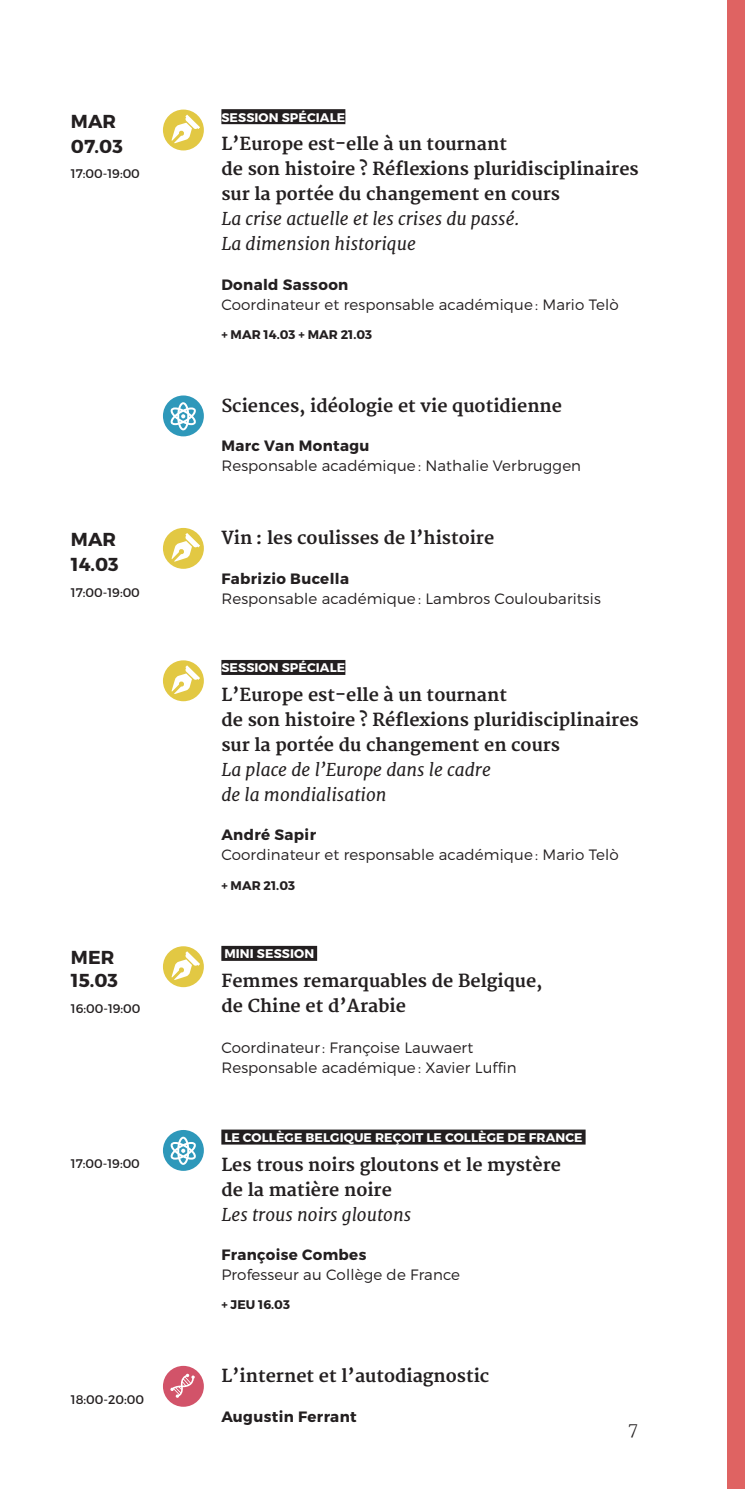
<style>
.page{position:relative;width:745px;height:1489px;background:#fff}
.page>*{position:absolute;margin:0;border:0;box-sizing:border-box;transform-origin:0 0}
.t1{font:700 18.75px/25px "Montserrat";color:#231f20}
.t2{font:700 17.5px/25px "Merriweather";color:#231f20}
.t3{font:italic 17.5px/25px "Merriweather";color:#231f20}
.t4{font:300 17.5px "Merriweather";color:#231f20}
.t5{font:300 15px/20px "Montserrat";letter-spacing:.01em;color:#231f20}
.t6{font:700 15px "Montserrat";letter-spacing:.025em;color:#231f20}
.t7{font:700 12.5px "Montserrat";letter-spacing:.01em;color:#fff}
.t8{font:12.5px "Montserrat";color:#231f20}
.t9{font:700 12.5px "Montserrat";color:#231f20}
</style>
<div class="page">
<div style="left:726px;top:0;width:18px;height:1488px;background:#df6362"></div>
<div style="left:163px;top:110px;width:41px;height:40px;background:#e2c843;border-radius:50%"></div>
<svg style="left:168px;top:114px;width:32px;height:30px"></svg>
<div style="left:221px;top:109px;width:124px;height:15px;background:#231f20"></div>
<div style="left:163px;top:395px;width:41px;height:41px;background:#2e98ba;border-radius:50%"></div>
<svg style="left:170px;top:402px;width:26px;height:28px"></svg>
<div style="left:163px;top:528px;width:41px;height:41px;background:#e2c843;border-radius:50%"></div>
<svg style="left:168px;top:533px;width:32px;height:29px"></svg>
<div style="left:163px;top:660px;width:41px;height:41px;background:#e2c843;border-radius:50%"></div>
<svg style="left:168px;top:665px;width:32px;height:30px"></svg>
<div style="left:221px;top:660px;width:124px;height:15px;background:#231f20"></div>
<div style="left:163px;top:946px;width:41px;height:41px;background:#e2c843;border-radius:50%"></div>
<svg style="left:168px;top:951px;width:32px;height:29px"></svg>
<div style="left:221px;top:945px;width:96px;height:15px;background:#231f20"></div>
<div style="left:163px;top:1129px;width:41px;height:41px;background:#2e98ba;border-radius:50%"></div>
<svg style="left:170px;top:1136px;width:26px;height:28px"></svg>
<div style="left:221px;top:1129px;width:364px;height:15px;background:#231f20"></div>
<div style="left:163px;top:1365px;width:41px;height:41px;background:#d25369;border-radius:50%"></div>
<svg style="left:170px;top:1373px;width:25px;height:24px"></svg>
<p class="t1" style="left:71px;top:109px;width:53px">MAR<br>07.03</p>
<p class="t8" style="left:71px;top:166px;width:70px">17:00-19:00</p>
<p class="t1" style="left:71px;top:527px;width:49px">MAR<br>14.03</p>
<p class="t8" style="left:71px;top:584px;width:70px">17:00-19:00</p>
<p class="t1" style="left:71px;top:946px;width:49px;line-height:22.5px">MER<br>15.03</p>
<p class="t8" style="left:71px;top:1000px;width:71px">16:00-19:00</p>
<p class="t8" style="left:71px;top:1155px;width:70px">17:00-19:00</p>
<p class="t8" style="left:71px;top:1391px;width:75px">18:00-20:00</p>
<p class="t7" style="left:221px;top:109px;width:125px">Session spéciale</p>
<p class="t2" style="left:221px;top:132px;width:418px">L’Europe est-elle à un tournant<br>de son histoire ? Réflexions pluridisciplinaires sur la portée du changement en cours</p>
<p class="t3" style="left:221px;top:207px;width:299px">La crise actuelle et les crises du passé.<br>La dimension historique</p>
<p class="t6" style="left:221px;top:275px;width:128px">Donald Sassoon</p>
<p class="t5" style="left:221px;top:294px;width:398px">Coordinateur et responsable académique: M ario Telò</p>
<p class="t9" style="left:221px;top:326px;width:152px">+ MAR 14.03 + MAR 21.03</p>
<p class="t2" style="left:221px;top:394px;width:342px">Sciences, idéologie et vie quotidienne</p>
<p class="t6" style="left:221px;top:436px;width:150px">Marc Van Montagu</p>
<p class="t5" style="left:221px;top:455px;width:361px">Responsable académique: Nathalie Verbruggen</p>
<p class="t2" style="left:221px;top:526px;width:274px">Vin : les coulisses de l’histoire</p>
<p class="t6" style="left:221px;top:569px;width:129px">Fabrizio Bucella</p>
<p class="t5" style="left:221px;top:588px;width:381px">Responsable académique: Lambros Couloubaritsis</p>
<p class="t7" style="left:221px;top:660px;width:125px">Session spéciale</p>
<p class="t2" style="left:221px;top:683px;width:418px">L’Europe est-elle à un tournant<br>de son histoire ? Réflexions pluridisciplinaires sur la portée du changement en cours</p>
<p class="t3" style="left:221px;top:757px;width:271px">La place de l’Europe dans le cadre de la mondialisation</p>
<p class="t6" style="left:221px;top:825px;width:96px">André Sapir</p>
<p class="t5" style="left:221px;top:844px;width:398px">Coordinateur et responsable académique: M ario Telò</p>
<p class="t9" style="left:221px;top:877px;width:75px">+ MAR 21.03</p>
<p class="t7" style="left:224px;top:946px;width:91px">Mini session</p>
<p class="t2" style="left:221px;top:968px;width:322px">Femmes remarquables de Belgique, de Chine et d’Arabie</p>
<p class="t5" style="left:221px;top:1037px;width:296px">Coordinateur: Françoise Lauwaert<br>Responsable académique: Xavier Luffin</p>
<p class="t7" style="left:224px;top:1129px;width:359px">Le Collège Belgique reçoit le collège de France</p>
<p class="t2" style="left:221px;top:1152px;width:341px">Les trous noirs gloutons et le mystère de la matière noire</p>
<p class="t3" style="left:221px;top:1201px;width:191px">Les trous noirs gloutons</p>
<p class="t6" style="left:221px;top:1245px;width:146px">Françoise Combes</p>
<p class="t5" style="left:221px;top:1264px;width:240px">Professeur au Collège de France</p>
<p class="t9" style="left:221px;top:1296px;width:70px">+ JEU 16.03</p>
<p class="t2" style="left:221px;top:1364px;width:269px">L’internet et l’autodiagnostic</p>
<p class="t6" style="left:221px;top:1406px;width:137px">Augustin Ferrant</p>
<p class="t4" style="left:627px;top:1417px;width:12px">7</p>
</div>
